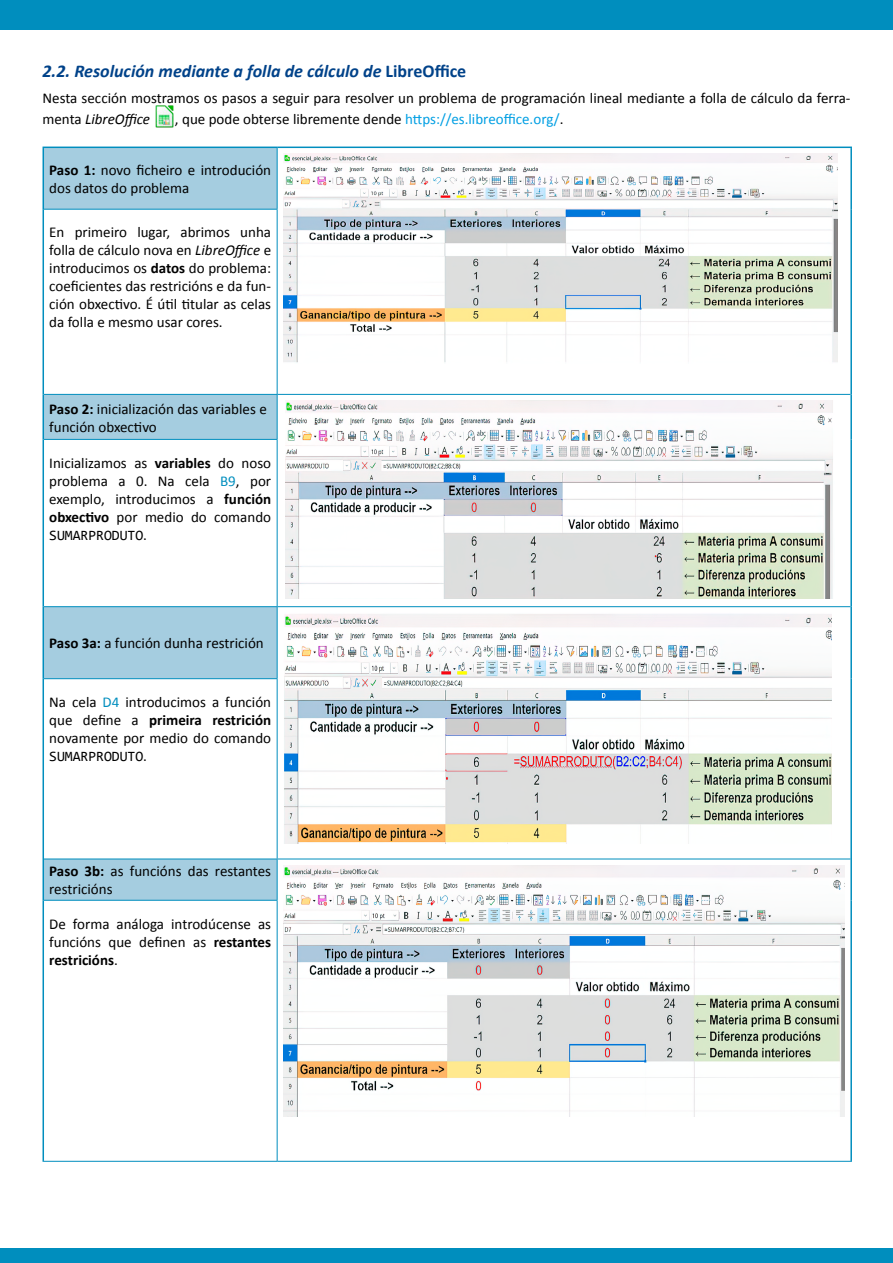
<style>
.page{position:relative;width:893px;height:1263px;background:#fff}
.page>*{position:absolute;margin:0;border:0;box-sizing:border-box;transform-origin:0 0}
.t1{font:italic 700 18px "Calibri";color:#004289}
.t2{font:15px/18px "Calibri";color:#000}
.t3{font:14.25px "Consolas";color:#000}
.s1{font-style:normal}
.s2{font-style:italic}
.s3{color:#009fe3}
.s4{font-weight:700}
.s5{color:#008ebe}
.s6{font-family:"Calibri";font-size:15px}
</style>
<div class="page">
<div style="left:0;top:1248px;width:893px;height:15px;background:#008ebe"></div>
<div style="left:0;top:0;width:893px;height:30px;background:#008ebe"></div>
<img style="left:155px;top:105px;width:19px;height:23px">
<svg style="left:44px;top:148px;width:233px;height:752px"></svg>
<hr style="left:43px;top:147px;width:234px;height:1px;background:#008ebe">
<hr style="left:43px;top:148px;width:1px;height:61px;background:#008ebe">
<hr style="left:277px;top:147px;width:575px;height:1px;background:#008ebe">
<hr style="left:850px;top:148px;width:2px;height:61px;background:#008ebe">
<hr style="left:850px;top:209px;width:2px;height:185px;background:#008ebe">
<hr style="left:43px;top:209px;width:1px;height:185px;background:#008ebe">
<hr style="left:43px;top:394px;width:1px;height:45px;background:#008ebe">
<hr style="left:850px;top:394px;width:2px;height:45px;background:#008ebe">
<hr style="left:850px;top:439px;width:2px;height:168px;background:#008ebe">
<hr style="left:43px;top:439px;width:1px;height:168px;background:#008ebe">
<hr style="left:43px;top:607px;width:1px;height:72px;background:#008ebe">
<hr style="left:850px;top:607px;width:2px;height:72px;background:#008ebe">
<hr style="left:850px;top:679px;width:2px;height:180px;background:#008ebe">
<hr style="left:43px;top:679px;width:1px;height:180px;background:#008ebe">
<hr style="left:43px;top:859px;width:1px;height:41px;background:#008ebe">
<hr style="left:850px;top:859px;width:2px;height:41px;background:#008ebe">
<hr style="left:850px;top:900px;width:2px;height:261px;background:#008ebe">
<hr style="left:43px;top:900px;width:1px;height:261px;background:#008ebe">
<hr style="left:277px;top:148px;width:1px;height:61px;background:#008ebe">
<hr style="left:44px;top:209px;width:234px;height:1px;background:#008ebe">
<hr style="left:277px;top:210px;width:1px;height:184px;background:#008ebe">
<hr style="left:44px;top:394px;width:233px;height:1px;background:#008ebe">
<hr style="left:277px;top:394px;width:573px;height:1px;background:#008ebe">
<hr style="left:277px;top:395px;width:1px;height:44px;background:#008ebe">
<hr style="left:44px;top:439px;width:234px;height:1px;background:#008ebe">
<hr style="left:277px;top:440px;width:1px;height:166px;background:#008ebe">
<hr style="left:44px;top:606px;width:233px;height:1px;background:#008ebe">
<hr style="left:277px;top:606px;width:573px;height:1px;background:#008ebe">
<hr style="left:277px;top:607px;width:1px;height:71px;background:#008ebe">
<hr style="left:44px;top:678px;width:234px;height:1px;background:#008ebe">
<hr style="left:277px;top:679px;width:1px;height:180px;background:#008ebe">
<hr style="left:44px;top:859px;width:233px;height:1px;background:#008ebe">
<hr style="left:277px;top:859px;width:573px;height:1px;background:#008ebe">
<hr style="left:277px;top:859px;width:1px;height:41px;background:#008ebe">
<hr style="left:44px;top:900px;width:234px;height:1px;background:#008ebe">
<hr style="left:277px;top:901px;width:1px;height:260px;background:#008ebe">
<hr style="left:43px;top:1161px;width:234px;height:1px;background:#008ebe">
<hr style="left:277px;top:1161px;width:575px;height:1px;background:#008ebe">
<img style="left:283px;top:153px;width:554px;height:210px">
<img style="left:286px;top:400px;width:547px;height:198px">
<img style="left:284px;top:614px;width:548px;height:230px">
<img style="left:283px;top:865px;width:561px;height:252px">
<p class="t1" style="left:43px;top:60px;width:425px">2.2. Resolución mediante a folla de cálculo de <span class="s1">LibreOffice</span></p>
<p class="t2" style="left:43px;top:86px;width:809px;line-height:21px">Nesta sección mostramos os pasos a seguir para resolver un problema de programación lineal mediante a folla de cálculo da ferra&shy;menta <span class="s2">LibreOffice</span></p>
<p class="t2" style="left:175px;top:109px;width:390px">, que pode obterse libremente dende <span class="s3">https://es.libreoffice.org/</span>.</p>
<p class="t2" style="left:49px;top:160px;width:223px"><span class="s4">Paso 1:</span> novo ficheiro e introdución dos datos do problema</p>
<p class="t2" style="left:49px;top:223px;width:223px;text-align:justify">En primeiro lugar, abrimos unha folla de cálculo nova en <span class="s2">LibreOffice</span> e introducimos os <span class="s4">datos</span> do problema: coeficientes das restricións e da fun&shy;ción obxectivo. É útil titular as celas da folla e mesmo usar cores.</p>
<p class="t2" style="left:49px;top:399px;width:219px"><span class="s4">Paso 2:</span> inicialización das variables e función obxectivo</p>
<p class="t2" style="left:49px;top:453px;width:223px;text-align:justify">Inicializamos as <span class="s4">variables</span> do noso problema a 0. Na cela <span class="s5">B9</span>, por exemplo, introducimos a <span class="s4">función obxectivo</span> por medio do comando</p>
<p class="t3" style="left:49px;top:526px;width:99px">SUMARPRODUTO<span class="s6">.</span></p>
<p class="t2" style="left:49px;top:634px;width:216px"><span class="s4">Paso 3a:</span> a función dunha restrición</p>
<p class="t2" style="left:49px;top:692px;width:223px;text-align:justify">Na cela <span class="s5">D4</span> introducimos a función que define a <span class="s4">primeira restrición </span>novamente por medio do comando</p>
<p class="t3" style="left:49px;top:747px;width:99px">SUMARPRODUTO<span class="s6">.</span></p>
<p class="t2" style="left:49px;top:861px;width:223px"><span class="s4">Paso 3b:</span> as funcións das restantes restricións</p>
<p class="t2" style="left:49px;top:914px;width:223px;text-align:justify">De forma análoga introdúcense as funcións que definen as <span class="s4">restantes restricións</span>.</p>
</div>
